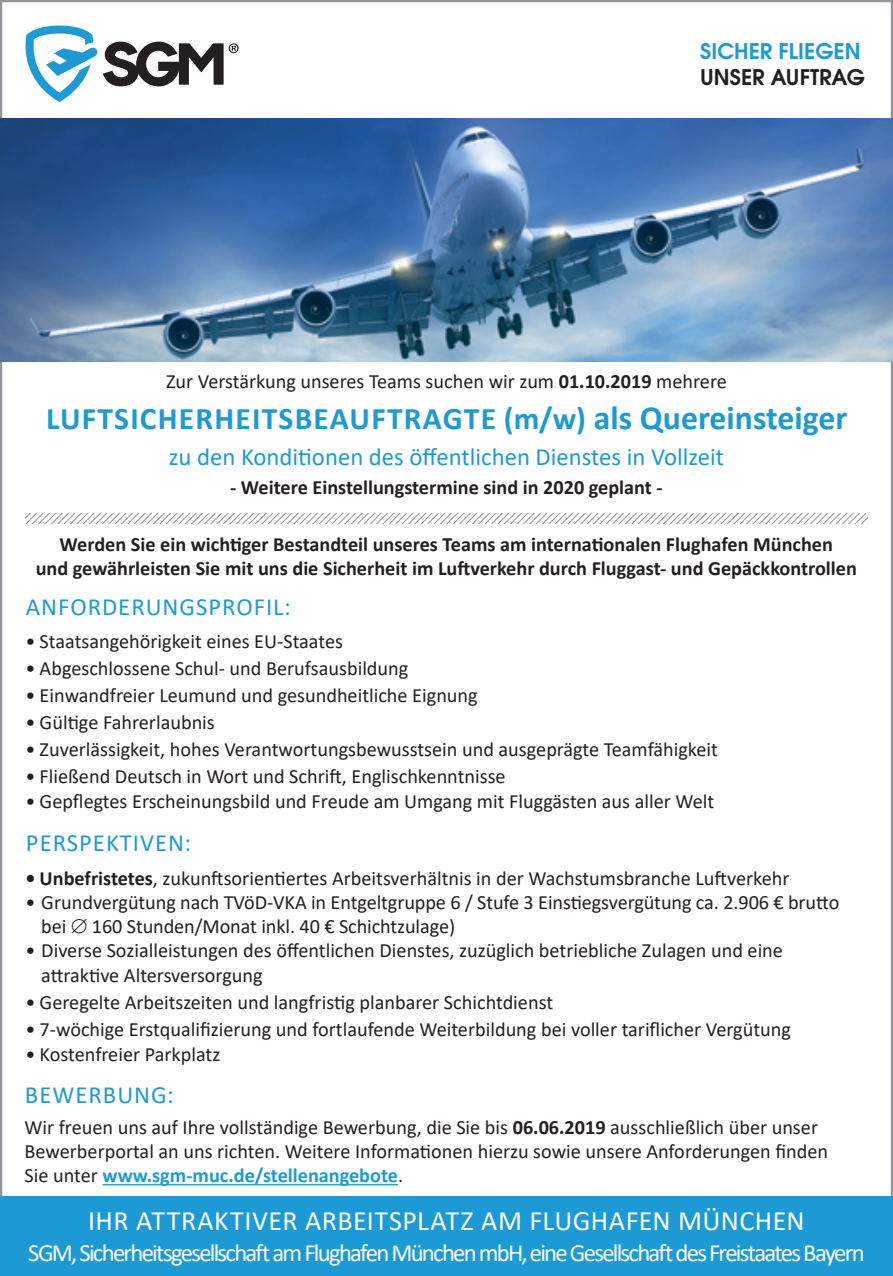
<style>
.page{position:relative;width:893px;height:1276px;background:#fff}
.page>*{position:absolute;margin:0;border:0;box-sizing:border-box;transform-origin:0 0}
.t1{font:700 31.5px "Calibri";letter-spacing:.04em;color:#1c9ad6}
.t2{font:28.12px "Calibri";letter-spacing:.015em;color:#fff}
.t3{font:24.75px "Calibri";letter-spacing:-.075em;color:#fff}
.t4{font:24.75px "Calibri";color:#1c9ad6}
.t5{font:24.75px "Calibri";letter-spacing:.04em;color:#1c9ad6}
.t6{font:700 21.6px "Te X Gyre Adventor";color:#1c9ad6}
.t7{font:700 21.6px "Te X Gyre Adventor";color:#231f20}
.t8{font:20.25px/24.3px "Calibri";color:#231f20}
.t9{font:700 20.25px/24.3px "Calibri";color:#231f20;text-align:center}
.s1{font-weight:700}
.s2{font-size:33.75px}
.s3{font-weight:700;color:#1c9ad6}
</style>
<div class="page">
<hr style="left:102px;top:1184px;width:296px;height:1px;background:#1c9ad6">
<div style="left:0;top:1196px;width:893px;height:80px;background:#1c9ad6"></div>
<svg style="left:26px;top:513px;width:841px;height:10px"></svg>
<img style="left:0;top:118px;width:893px;height:243px">
<svg style="left:25px;top:25px;width:214px;height:77px"></svg>
<p class="t6" style="left:700px;top:32px;width:162px">SICHER FLIEGEN</p>
<p class="t7" style="left:700px;top:58px;width:166px">UNSER AUFTRAG</p>
<p class="t8" style="left:166px;top:369px;width:562px">Zur Verstärkung unseres Teams suchen wir zum <span class="s1">01.10.2019</span> mehrere</p>
<h1 class="t1" style="left:46px;top:396px;width:802px">LUFTSICHERHEITSBEAUFTRAGTE (m/w) <span class="s2">als Quereinsteiger</span></h1>
<p class="t4" style="left:169px;top:439px;width:557px">zu den Konditionen des öffentlichen Dienstes in Vollzeit</p>
<p class="t9" style="left:230px;top:474px;width:434px">- Weitere Einstellungstermine sind in 2020 geplant -</p>
<p class="t9" style="left:36px;top:532px;width:823px">Werden Sie ein wichtiger Bestandteil unseres Teams am internationalen Flughafen München<br>und gewährleisten Sie mit uns die Sicherheit im Luftverkehr durch Fluggast- und Gepäckkontrollen</p>
<p class="t5" style="left:26px;top:590px;width:266px">ANFORDERUNGSPROFIL:</p>
<p class="t8" style="left:26px;top:629px;width:319px">• Staatsangehörigkeit eines EU-Staates</p>
<p class="t8" style="left:26px;top:656px;width:384px">• Abgeschlossene Schul- und Berufsausbildung</p>
<p class="t8" style="left:26px;top:683px;width:454px">• Einwandfreier Leumund und gesundheitliche Eignung</p>
<p class="t8" style="left:26px;top:710px;width:191px">• Gültige Fahrerlaubnis</p>
<p class="t8" style="left:26px;top:737px;width:694px">• Zuverlässigkeit, hohes Verantwortungsbewusstsein und ausgeprägte Teamfähigkeit</p>
<p class="t8" style="left:26px;top:764px;width:482px">• Fließend Deutsch in Wort und Schrift, Englischkenntnisse</p>
<p class="t8" style="left:26px;top:789px;width:690px">• Gepflegtes Erscheinungsbild und Freude am Umgang mit Fluggästen aus aller Welt</p>
<p class="t5" style="left:26px;top:825px;width:167px">PERSPEKTIVEN:</p>
<p class="t8" style="left:26px;top:865px;width:765px"><span class="s1">• Unbefristetes</span>, zukunftsorientiertes Arbeitsverhältnis in der Wachstumsbranche Luftverkehr</p>
<p class="t8" style="left:41px;top:889px;width:800px;text-indent:-16px">• Grundvergütung nach TVöD-VKA in Entgeltgruppe 6 / Stufe 3 Einstiegsvergütung ca. 2.906 € brutto bei ∅ 160 Stunden/Monat inkl. 40 € Schichtzulage)</p>
<p class="t8" style="left:41px;top:938px;width:743px;text-indent:-16px">• Diverse Sozialleistungen des öffentlichen Dienstes, zuzüglich betriebliche Zulagen und eine attraktive Altersversorgung</p>
<p class="t8" style="left:26px;top:989px;width:529px">• Geregelte Arbeitszeiten und langfristig planbarer Schichtdienst</p>
<p class="t8" style="left:26px;top:1016px;width:767px">• 7-wöchige Erstqualifizierung und fortlaufende Weiterbildung bei voller tariflicher Vergütung</p>
<p class="t8" style="left:26px;top:1041px;width:196px">• Kostenfreier Parkplatz</p>
<p class="t5" style="left:25px;top:1077px;width:150px">BEWERBUNG:</p>
<p class="t8" style="left:25px;top:1114px;width:805px">Wir freuen uns auf Ihre vollständige Bewerbung, die Sie bis <span class="s1">06.06.2019</span> ausschließlich über unser<br>Bewerberportal an uns richten. Weitere Informationen hierzu sowie unsere Anforderungen finden<br>Sie unter <span class="s3">www.sgm-muc.de/stellenangebote</span>.</p>
<h2 class="t2" style="left:88px;top:1201px;width:718px">IHR ATTRAKTIVER ARBEITSPLATZ AM FLUGHAFEN MÜNCHEN</h2>
<p class="t3" style="left:28px;top:1235px;width:838px">SGM, Sicherheitsgesellschaft am Flughafen München mbH, eine Gesellschaft des Freistaates Bayern</p>
</div>
